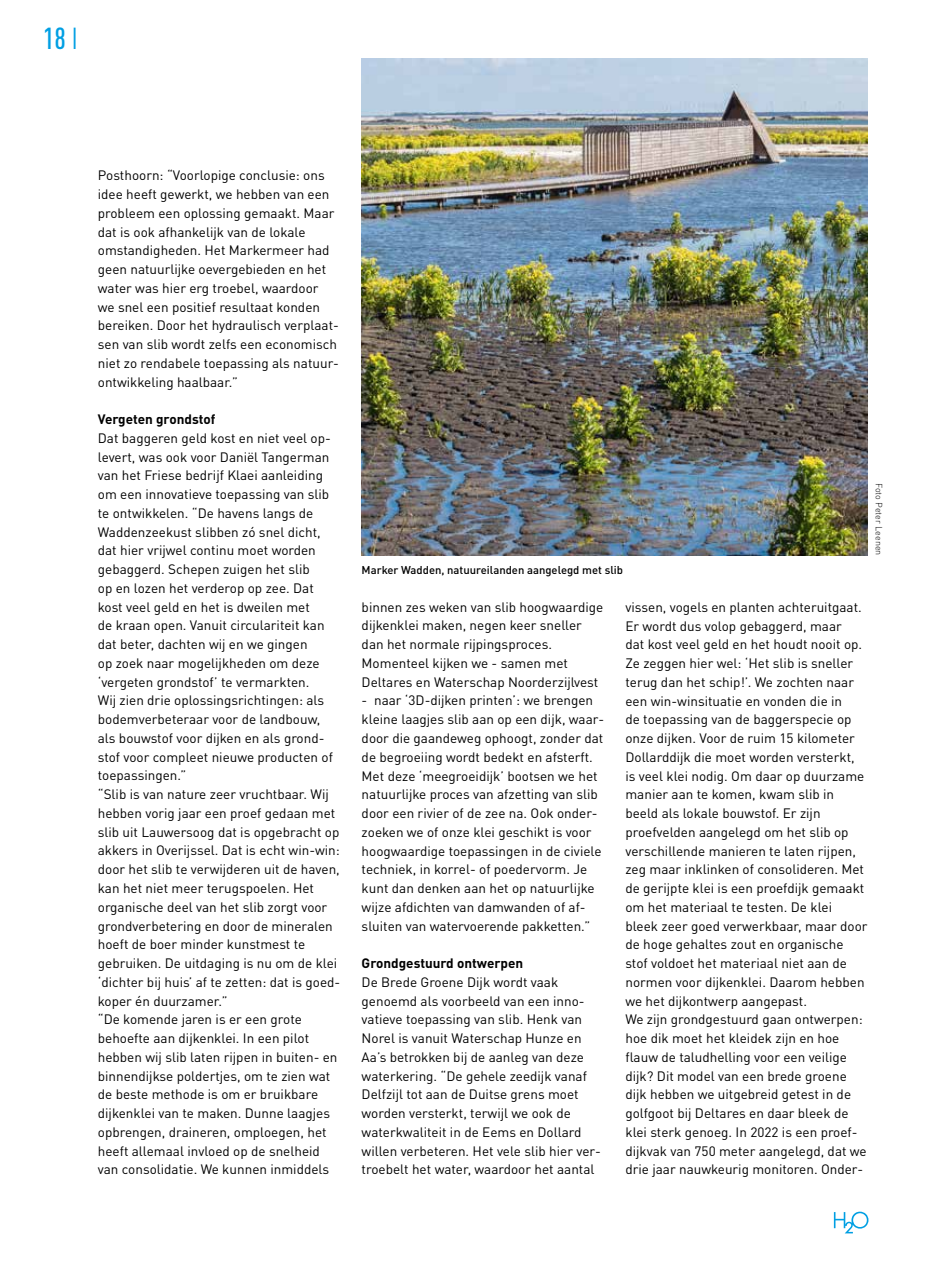
<style>
.page{position:relative;width:936px;height:1263px;background:#fff}
.page>*{position:absolute;margin:0;border:0;box-sizing:border-box;transform-origin:0 0}
.t1{font:500 condensed 30px "DIN Pro";color:#009fe3}
.t2{font:13.5px/18.8px "DIN Pro";color:#000}
.t3{font:700 13.5px "DIN Pro";color:#000}
.t4{font:500 11.25px "DIN Pro";color:#000}
.t5{font:300 9px "DIN Pro";color:#000}
.s1{font-weight:400}
</style>
<div class="page">
<svg style="left:833px;top:1212px;width:35px;height:21px"></svg>
<img style="left:361px;top:59px;width:506px;height:496px">
<h1 class="t1" style="left:43px;top:16px;width:36px">18 <span class="s1">I</span></h1>
<p class="t2" style="left:98px;top:165px;width:242px">Posthoorn: “Voorlopige conclusie: ons idee heeft gewerkt, we hebben van een probleem een oplossing gemaakt. Maar dat is ook afhankelijk van de lokale omstandigheden. Het Markermeer had geen natuurlijke oevergebieden en het water was hier erg troebel, waardoor<br>we snel een positief resultaat konden bereiken. Door het hydraulisch verplaat&shy;sen van slib wordt zelfs een economisch niet zo rendabele toepassing als natuur&shy;ontwikkeling haalbaar.”</p>
<p class="t3" style="left:98px;top:408px;width:119px">Vergeten grondstof</p>
<p class="t2" style="left:98px;top:427px;width:244px">Dat baggeren geld kost en niet veel op&shy;levert, was ook voor Daniël Tangerman van het Friese bedrijf Klaei aanleiding om een innovatieve toepassing van slib te ontwikkelen. “De havens langs de Waddenzeekust slibben zó snel dicht, dat hier vrijwel continu moet worden gebaggerd. Schepen zuigen het slib<br>op en lozen het verderop op zee. Dat kost veel geld en het is dweilen met<br>de kraan open. Vanuit circulariteit kan dat beter, dachten wij en we gingen<br>op zoek naar mogelijkheden om deze ‘vergeten grondstof’ te vermarkten.<br>Wij zien drie oplossingsrichtingen: als bodemverbeteraar voor de landbouw, als bouwstof voor dijken en als grond&shy;stof voor compleet nieuwe producten of toepassingen.”<br>“Slib is van nature zeer vruchtbaar. Wij hebben vorig jaar een proef gedaan met slib uit Lauwersoog dat is opgebracht op akkers in Overijssel. Dat is echt win-win: door het slib te verwijderen uit de haven, kan het niet meer terugspoelen. Het organische deel van het slib zorgt voor grondverbetering en door de mineralen hoeft de boer minder kunstmest te gebruiken. De uitdaging is nu om de klei ‘dichter bij huis’ af te zetten: dat is goed&shy;koper én duurzamer.”<br>“De komende jaren is er een grote behoefte aan dijkenklei. In een pilot hebben wij slib laten rijpen in buiten- en binnendijkse poldertjes, om te zien wat de beste methode is om er bruikbare dijkenklei van te maken. Dunne laagjes opbrengen, draineren, omploegen, het heeft allemaal invloed op de snelheid van consolidatie. We kunnen inmiddels</p>
<p class="t4" style="left:361px;top:560px;width:263px">Marker Wadden, natuureilanden aangelegd met slib</p>
<p class="t5" style="left:885px;top:483px;width:74px;rotate:90deg">Foto Peter Leenen</p>
<p class="t2" style="left:361px;top:596px;width:243px">binnen zes weken van slib hoogwaardige dijkenklei maken, negen keer sneller dan het normale rijpingsproces.<br>Momenteel kijken we - samen met Deltares en Waterschap Noorderzijlvest</p>
<p class="t2" style="left:361px;top:690px;width:244px">- naar ‘3D-dijken printen’: we brengen kleine laagjes slib aan op een dijk, waar&shy;door die gaandeweg ophoogt, zonder dat de begroeiing wordt bedekt en afsterft.<br>Met deze ‘meegroeidijk’ bootsen we het natuurlijke proces van afzetting van slib door een rivier of de zee na. Ook onder&shy;zoeken we of onze klei geschikt is voor hoogwaardige toepassingen in de civiele techniek, in korrel- of poedervorm. Je kunt dan denken aan het op natuurlijke wijze afdichten van damwanden of af&shy;sluiten van watervoerende pakketten.”</p>
<p class="t3" style="left:361px;top:952px;width:163px">Grondgestuurd ontwerpen</p>
<p class="t2" style="left:361px;top:971px;width:241px">De Brede Groene Dijk wordt vaak genoemd als voorbeeld van een inno&shy;vatieve toepassing van slib. Henk van Norel is vanuit Waterschap Hunze en Aa’s betrokken bij de aanleg van deze waterkering. “De gehele zeedijk vanaf Delfzijl tot aan de Duitse grens moet worden versterkt, terwijl we ook de waterkwaliteit in de Eems en Dollard willen verbeteren. Het vele slib hier ver&shy;troebelt het water, waardoor het aantal</p>
<p class="t2" style="left:625px;top:596px;width:244px">vissen, vogels en planten achteruitgaat.<br>Er wordt dus volop gebaggerd, maar<br>dat kost veel geld en het houdt nooit op.<br>Ze zeggen hier wel: ‘Het slib is sneller terug dan het schip!’. We zochten naar een win-winsituatie en vonden die in<br>de toepassing van de baggerspecie op onze dijken. Voor de ruim 15 kilometer Dollarddijk die moet worden versterkt, is veel klei nodig. Om daar op duurzame manier aan te komen, kwam slib in beeld als lokale bouwstof. Er zijn proefvelden aangelegd om het slib op verschillende manieren te laten rijpen, zeg maar inklinken of consolideren. Met de gerijpte klei is een proefdijk gemaakt om het materiaal te testen. De klei bleek zeer goed verwerkbaar, maar door de hoge gehaltes zout en organische stof voldoet het materiaal niet aan de normen voor dijkenklei. Daarom hebben we het dijkontwerp aangepast.<br>We zijn grondgestuurd gaan ontwerpen: hoe dik moet het kleidek zijn en hoe flauw de taludhelling voor een veilige dijk? Dit model van een brede groene dijk hebben we uitgebreid getest in de golfgoot bij Deltares en daar bleek de klei sterk genoeg. In 2022 is een proef&shy;dijkvak van 750 meter aangelegd, dat we drie jaar nauwkeurig monitoren. Onder-</p>
</div>
